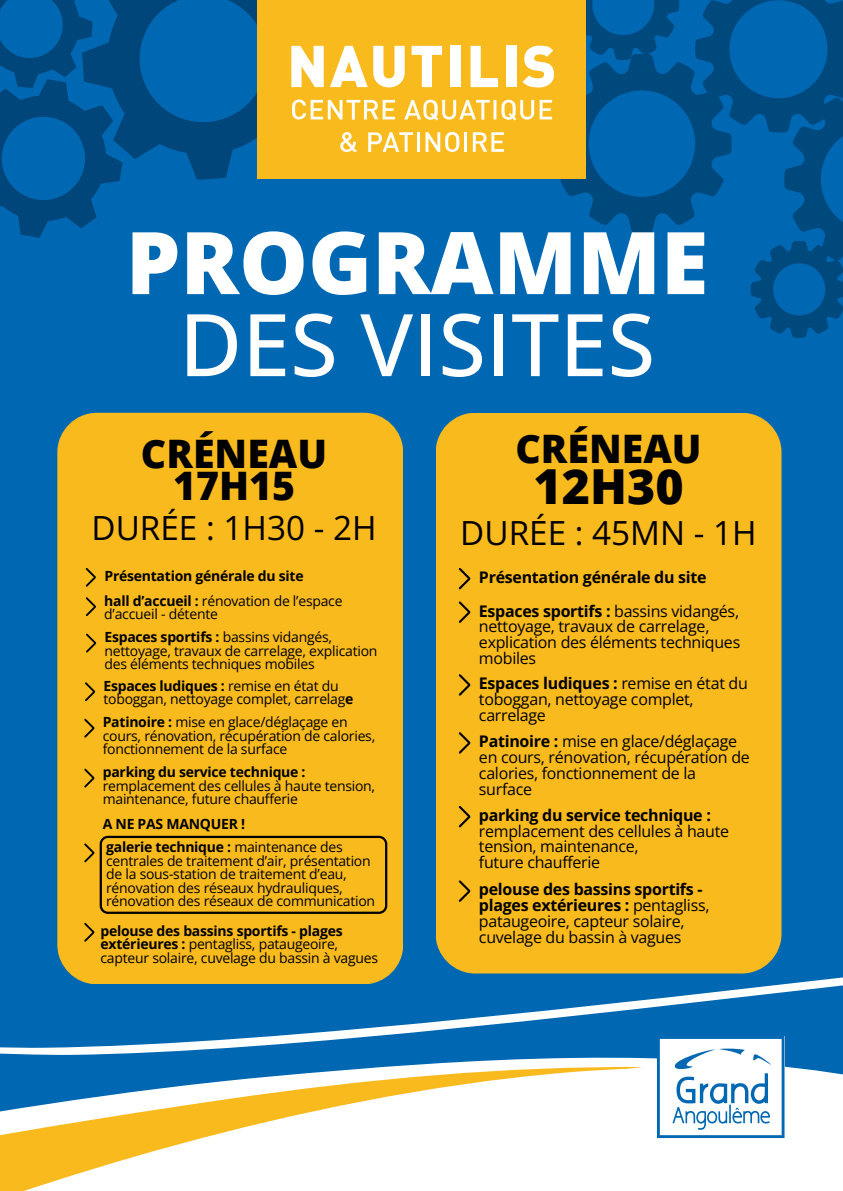
<style>
.page{position:relative;width:843px;height:1191px;background:#fff}
.page>*{position:absolute;margin:0;border:0;box-sizing:border-box;transform-origin:0 0}
.t1{font:500 86.5px "Open Sans";color:#fff}
.t2{font:800 86.5px "Open Sans";color:#fff}
.t3{font:800 48.2px "Open Sans";color:#000}
.t4{font:800 39.2px/32.2px "Open Sans";color:#000;text-align:center}
.t5{font:33.2px "Open Sans";color:#000}
.t6{font:16px/15.7px "Open Sans";letter-spacing:-.02em;color:#000}
.t7{font:700 16px "Open Sans";letter-spacing:-.02em;color:#000}
.t8{font:14px/13.5px "Open Sans";letter-spacing:-.02em;color:#000}
.t9{font:700 14px "Open Sans";letter-spacing:-.02em;color:#000}
.s1{font-weight:700}
</style>
<div class="page">
<div style="left:0;top:0;width:842px;height:1190px;background:#0068b3"></div>
<img style="left:552px;top:0;width:290px;height:337px">
<svg style="left:154px;top:0;width:218px;height:180px"></svg>
<svg style="left:0;top:0;width:154px;height:238px"></svg>
<div style="left:257px;top:0;width:328px;height:178px;background:#f9ba1e"></div>
<svg style="left:291px;top:46px;width:32px;height:41px"></svg>
<svg style="left:330px;top:46px;width:37px;height:41px"></svg>
<svg style="left:373px;top:46px;width:31px;height:41px"></svg>
<svg style="left:411px;top:46px;width:31px;height:41px"></svg>
<div style="left:450px;top:46px;width:10px;height:41px;background:#fff"></div>
<svg style="left:470px;top:46px;width:28px;height:41px"></svg>
<div style="left:506px;top:46px;width:10px;height:41px;background:#fff"></div>
<svg style="left:522px;top:46px;width:32px;height:42px"></svg>
<svg style="left:292px;top:100px;width:103px;height:20px"></svg>
<svg style="left:404px;top:100px;width:148px;height:20px"></svg>
<svg style="left:340px;top:132px;width:17px;height:20px"></svg>
<svg style="left:368px;top:132px;width:45px;height:20px"></svg>
<hr style="left:416px;top:132px;width:3px;height:20px;background:#fff">
<svg style="left:425px;top:132px;width:34px;height:20px"></svg>
<hr style="left:464px;top:132px;width:3px;height:20px;background:#fff">
<svg style="left:472px;top:132px;width:31px;height:20px"></svg>
<div style="left:57px;top:412px;width:346px;height:572px;background:#f9ba1e;border-radius:40px"></div>
<div style="left:435px;top:412px;width:346px;height:561px;background:#f9ba1e;border-radius:40px"></div>
<svg style="left:61px;top:961px;width:781px;height:229px"></svg>
<svg style="left:0;top:977px;width:842px;height:144px"></svg>
<svg style="left:0;top:1065px;width:642px;height:125px;background:#e3e1c8"></svg>
<svg style="left:656px;top:1035px;width:128px;height:102px"></svg>
<svg style="left:458px;top:568px;width:12px;height:21px"></svg>
<svg style="left:458px;top:601px;width:12px;height:22px"></svg>
<svg style="left:458px;top:674px;width:12px;height:21px"></svg>
<svg style="left:458px;top:732px;width:12px;height:21px"></svg>
<svg style="left:458px;top:806px;width:12px;height:21px"></svg>
<svg style="left:458px;top:880px;width:12px;height:21px"></svg>
<svg style="left:86px;top:568px;width:10px;height:18px"></svg>
<svg style="left:86px;top:597px;width:10px;height:19px"></svg>
<svg style="left:86px;top:633px;width:10px;height:19px"></svg>
<svg style="left:85px;top:682px;width:10px;height:19px"></svg>
<svg style="left:84px;top:718px;width:10px;height:19px"></svg>
<svg style="left:84px;top:768px;width:10px;height:19px"></svg>
<svg style="left:84px;top:843px;width:10px;height:19px"></svg>
<svg style="left:100px;top:835px;width:287px;height:78px"></svg>
<svg style="left:84px;top:923px;width:10px;height:18px"></svg>
<p class="t2" style="left:126px;top:202px;width:583px">PROGRAMME</p>
<p class="t1" style="left:179px;top:284px;width:477px">DES VISITES</p>
<p class="t4" style="left:141px;top:436px;width:187px">CRÉNEAU<br>17H15</p>
<p class="t5" style="left:91px;top:505px;width:286px">DURÉE : 1H30 - 2H</p>
<p class="t9" style="left:104px;top:565px;width:200px">Présentation générale du site</p>
<p class="t8" style="left:104px;top:593px;width:240px"><span class="s1">hall d’accueil :</span> rénovation de l’espace d’accueil - détente</p>
<p class="t8" style="left:104px;top:630px;width:274px"><span class="s1">Espaces sportifs :</span> bassins vidangés, nettoyage, travaux de carrelage, explication des éléments techniques mobiles</p>
<p class="t8" style="left:103px;top:678px;width:251px"><span class="s1">Espaces ludiques :</span> remise en état du toboggan, nettoyage complet, carrelag<span class="s1">e</span></p>
<p class="t8" style="left:103px;top:715px;width:274px"><span class="s1">Patinoire :</span> mise en glace/déglaçage en cours, rénovation, récupération de calories, fonctionnement de la surface</p>
<p class="t8" style="left:103px;top:765px;width:274px"><span class="s1">parking du service technique : </span>remplacement des cellules à haute tension, maintenance, future chaufferie</p>
<p class="t8" style="left:106px;top:839px;width:270px"><span class="s1">galerie technique :</span> maintenance des centrales de traitement d’air, présentation de la sous-station de traitement d’eau, rénovation des réseaux hydrauliques, rénovation des réseaux de communication</p>
<p class="t9" style="left:103px;top:814px;width:144px">A NE PAS MANQUER !</p>
<h6 class="t8" style="left:100px;top:923px;width:279px"><span class="s1">pelouse des bassins sportifs - plages extérieures :</span> pentagliss, pataugeoire, capteur solaire, cuvelage du bassin à vagues</h6>
<h1 class="t4" style="left:515px;top:432px;width:187px">CRÉNEAU</h1>
<h1 class="t3" style="left:533px;top:452px;width:151px">12H30</h1>
<h1 class="t5" style="left:460px;top:509px;width:298px">DURÉE : 45MN - 1H</h1>
<p class="t7" style="left:479px;top:565px;width:229px">Présentation générale du site</p>
<h2 class="t6" style="left:479px;top:602px;width:263px"><span class="s1">Espaces sportifs :</span> bassins vidangés, nettoyage, travaux de carrelage, explication des éléments techniques mobiles</h2>
<h3 class="t6" style="left:479px;top:675px;width:270px"><span class="s1">Espaces ludiques :</span> remise en état du toboggan, nettoyage complet, carrelage</h3>
<p class="t6" style="left:479px;top:733px;width:272px"><span class="s1">Patinoire :</span> mise en glace/déglaçage en cours, rénovation, récupération de calories, fonctionnement de la surface</p>
<p class="t6" style="left:479px;top:806px;width:251px"><span class="s1">parking du service technique : </span>remplacement des cellules à haute tension, maintenance,<br>future chaufferie</p>
<p class="t6" style="left:479px;top:881px;width:232px"><span class="s1">pelouse des bassins sportifs - plages extérieures :</span> pentagliss, pataugeoire, capteur solaire, cuvelage du bassin à vagues</p>
</div>
